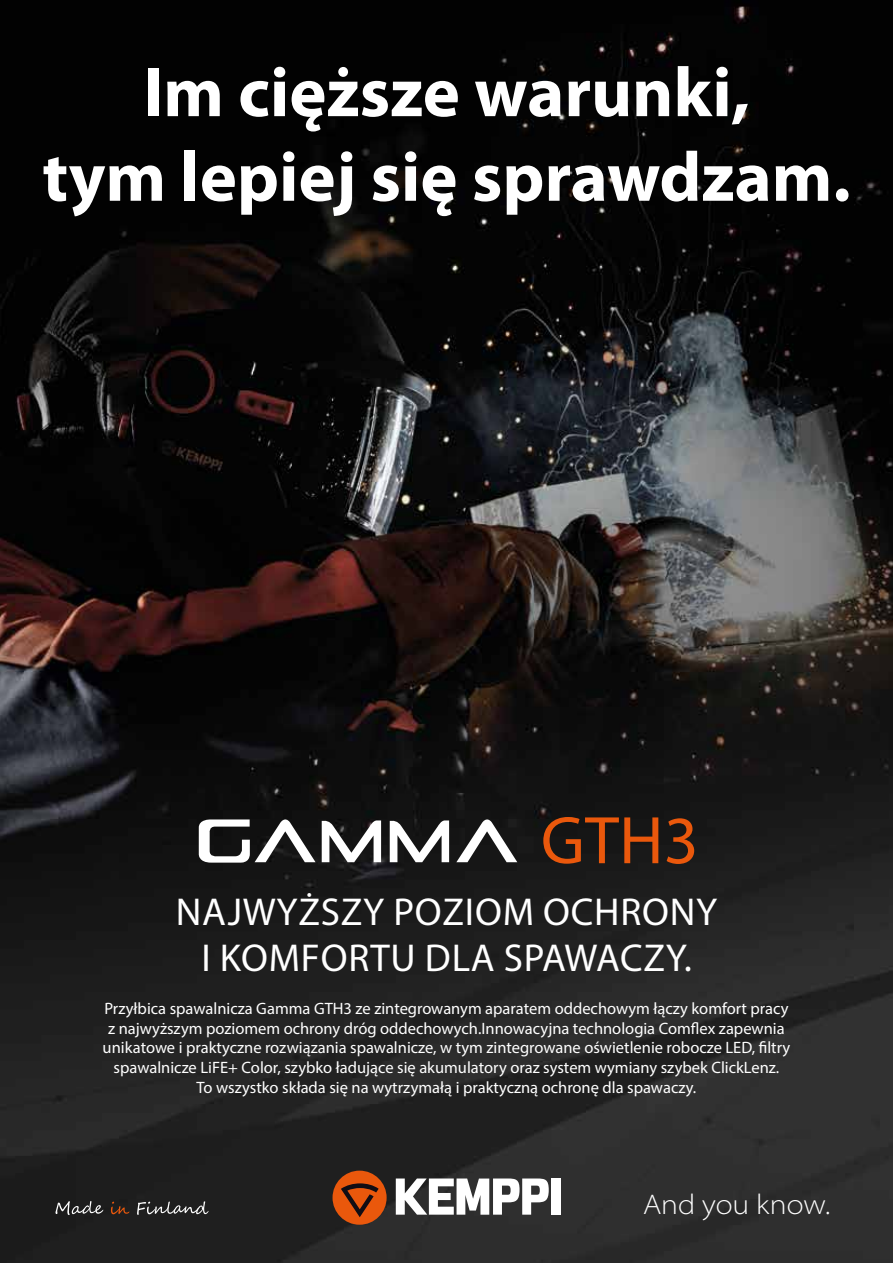
<style>
.page{position:relative;width:893px;height:1263px;background:#fff}
.page>*{position:absolute;margin:0;border:0;box-sizing:border-box;transform-origin:0 0}
.t1{font:700 70.5px/84.6px "Myriad Pro";color:#fff;text-align:center}
.t2{font:39px/46.8px "Myriad Pro";letter-spacing:.02em;color:#fff;text-align:center}
.t3{font:300 semi-expanded 28.5px "Myriad Pro";color:#fff}
.t4{font:16.5px/19.8px "Myriad Pro";color:#fff;text-align:center}
</style>
<div class="page">
<img style="left:0;top:0;width:893px;height:1263px">
<div style="left:333px;top:1170px;width:54px;height:55px;background:#ea580c;border-radius:50%"></div>
<svg style="left:341px;top:1183px;width:38px;height:34px"></svg>
<div style="left:551px;top:1178px;width:9px;height:37px;background:#fff"></div>
<svg style="left:396px;top:1178px;width:153px;height:37px"></svg>
<svg style="left:56px;top:1201px;width:47px;height:14px"></svg>
<svg style="left:111px;top:1202px;width:18px;height:12px"></svg>
<svg style="left:137px;top:1201px;width:71px;height:14px"></svg>
<svg style="left:199px;top:816px;width:117px;height:47px"></svg>
<svg style="left:456px;top:816px;width:61px;height:46px"></svg>
<svg style="left:322px;top:820px;width:59px;height:42px"></svg>
<svg style="left:390px;top:820px;width:59px;height:42px"></svg>
<svg style="left:543px;top:817px;width:151px;height:47px"></svg>
<h1 class="t1" style="left:42px;top:48px;width:810px">Im cięższe warunki,<br>tym lepiej się sprawdzam.</h1>
<h2 class="t2" style="left:176px;top:887px;width:543px">NAJWYŻSZY POZIOM OCHRONY<br>I KOMFORTU DLA SPAWACZY.</h2>
<p class="t4" style="left:103px;top:998px;width:689px">Przyłbica spawalnicza Gamma GTH3 ze zintegrowanym aparatem oddechowym łączy komfort pracy z najwyższym poziomem ochrony dróg oddechowych.Innowacyjna technologia Comflex zapewnia unikatowe i praktyczne rozwiązania spawalnicze, w tym zintegrowane oświetlenie robocze LED, filtry spawalnicze LiFE+ Color, szybko ładujące się akumulatory oraz system wymiany szybek ClickLenz.<br>To wszystko składa się na wytrzymałą i praktyczną ochronę dla spawaczy.</p>
<h3 class="t3" style="left:643px;top:1188px;width:188px">And you know.</h3>
</div>
